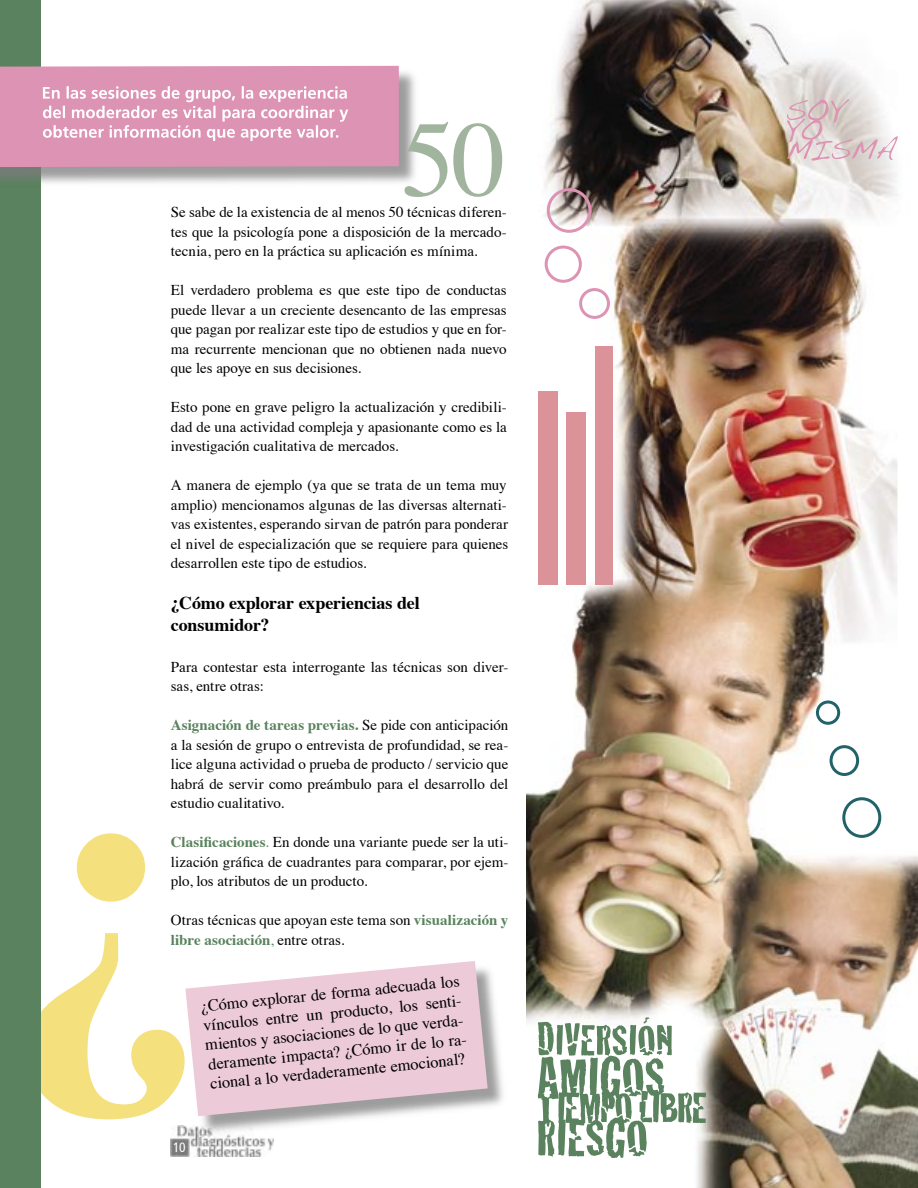
<style>
.page{position:relative;width:918px;height:1188px;background:#fff}
.page>*{position:absolute;margin:0;border:0;box-sizing:border-box;transform-origin:0 0}
.t1{font:108px "Times";color:#a1b49d}
.t2{font:700 18px "Times";letter-spacing:-.01em;color:#000}
.t3{font:16.5px/19.5px "Times";color:#000}
.t4{font:15px/19.5px "Times";color:#000;text-align:justify}
.t5{font:condensed 13.5px "Frutiger";color:#fff}
.s1{font-weight:700;color:#5a825e}
.s2{color:#5a825e}
</style>
<div class="page">
<img style="left:171px;top:1126px;width:102px;height:30px">
<svg style="left:41px;top:833px;width:144px;height:286px"></svg>
<div style="left:0;top:0;width:41px;height:1188px;background:#5a825e"></div>
<div style="left:0;top:67px;width:419px;height:121px;background:#7c7c7c;opacity:.75"></div>
<svg style="left:0;top:66px;width:399px;height:101px;background:#df9dba"></svg>
<img style="left:526px;top:0;width:392px;height:1188px">
<div style="left:579px;top:288px;width:31px;height:31px;border:3px solid #dd93b3;border-radius:50%"></div>
<div style="left:545px;top:246px;width:37px;height:37px;border:3px solid #dd93b3;border-radius:50%"></div>
<div style="left:547px;top:188px;width:44px;height:45px;border:3px solid #dd93b3;border-radius:50%"></div>
<div style="left:816px;top:701px;width:24px;height:24px;border:3px solid #216369;border-radius:50%"></div>
<div style="left:830px;top:745px;width:29px;height:31px;border:3px solid #216369;border-radius:50%"></div>
<div style="left:842px;top:797px;width:39px;height:41px;border:3px solid #216369;border-radius:50%"></div>
<div style="left:538px;top:391px;width:19px;height:194px;background:#dc9299"></div>
<div style="left:566px;top:412px;width:19px;height:173px;background:#dc9299"></div>
<div style="left:596px;top:347px;width:17px;height:238px;background:#dc9299"></div>
<div style="left:187px;top:962px;width:320px;height:174px;background:#7c7c7c;opacity:.75"></div>
<svg style="left:185px;top:961px;width:303px;height:156px;background:#e8cdd8"></svg>
<svg style="left:787px;top:99px;width:111px;height:62px;background:#e1d2d3"></svg>
<svg style="left:538px;top:1017px;width:168px;height:141px"></svg>
<p class="t1" style="left:401px;top:59px;width:107px">50</p>
<p class="t4" style="left:171px;top:201px;width:337px">Se sabe de la existencia de al menos 50 técnicas diferen&shy;tes que la psicología pone a disposición de la mercado&shy;tecnia, pero en la práctica su aplicación es mínima.</p>
<p class="t4" style="left:171px;top:279px;width:337px">El verdadero problema es que este tipo de conductas puede llevar a un creciente desencanto de las empresas que pagan por realizar este tipo de estudios y que en for&shy;ma recurrente mencionan que no obtienen nada nuevo que les apoye en sus decisiones.</p>
<p class="t4" style="left:171px;top:396px;width:337px">Esto pone en grave peligro la actualización y credibili&shy;dad de una actividad compleja y apasionante como es la investigación cualitativa de mercados.</p>
<p class="t4" style="left:171px;top:474px;width:339px">A manera de ejemplo (ya que se trata de un tema muy amplio) mencionamos algunas de las diversas alternati&shy;vas existentes, esperando sirvan de patrón para ponderar el nivel de especialización que se requiere para quienes desarrollen este tipo de estudios.</p>
<p class="t2" style="left:171px;top:586px;width:250px">¿Cómo explorar experiencias del</p>
<p class="t2" style="left:171px;top:608px;width:100px">consumidor?</p>
<p class="t4" style="left:171px;top:656px;width:339px">Para contestar esta interrogante las técnicas son diver&shy;sas, entre otras:</p>
<p class="t4" style="left:171px;top:714px;width:339px"><span class="s1">Asignación de tareas previas.</span> Se pide con anticipación a la sesión de grupo o entrevista de profundidad, se rea&shy;lice alguna actividad o prueba de producto / servicio que habrá de servir como preámbulo para el desarrollo del estudio cualitativo.</p>
<p class="t4" style="left:171px;top:831px;width:339px"><span class="s1">Clasificaciones</span><span class="s2">.</span> En donde una variante puede ser la uti&shy;lización gráfica de cuadrantes para comparar, por ejem&shy;plo, los atributos de un producto.</p>
<p class="t4" style="left:171px;top:909px;width:339px">Otras técnicas que apoyan este tema son <span class="s1">visualización y libre asociación</span><span class="s2">,</span> entre otras.</p>
<p class="t3" style="left:200px;top:996px;width:273px;rotate:-6deg">¿Cómo explorar de forma adecuada los vínculos entre un producto, los senti&shy;mientos y asociaciones de lo que verda&shy;deramente impacta? ¿Cómo ir de lo ra&shy;cional a lo verdaderamente emocional?</p>
<p class="t5" style="left:173px;top:1140px;width:14px">10</p>
</div>
